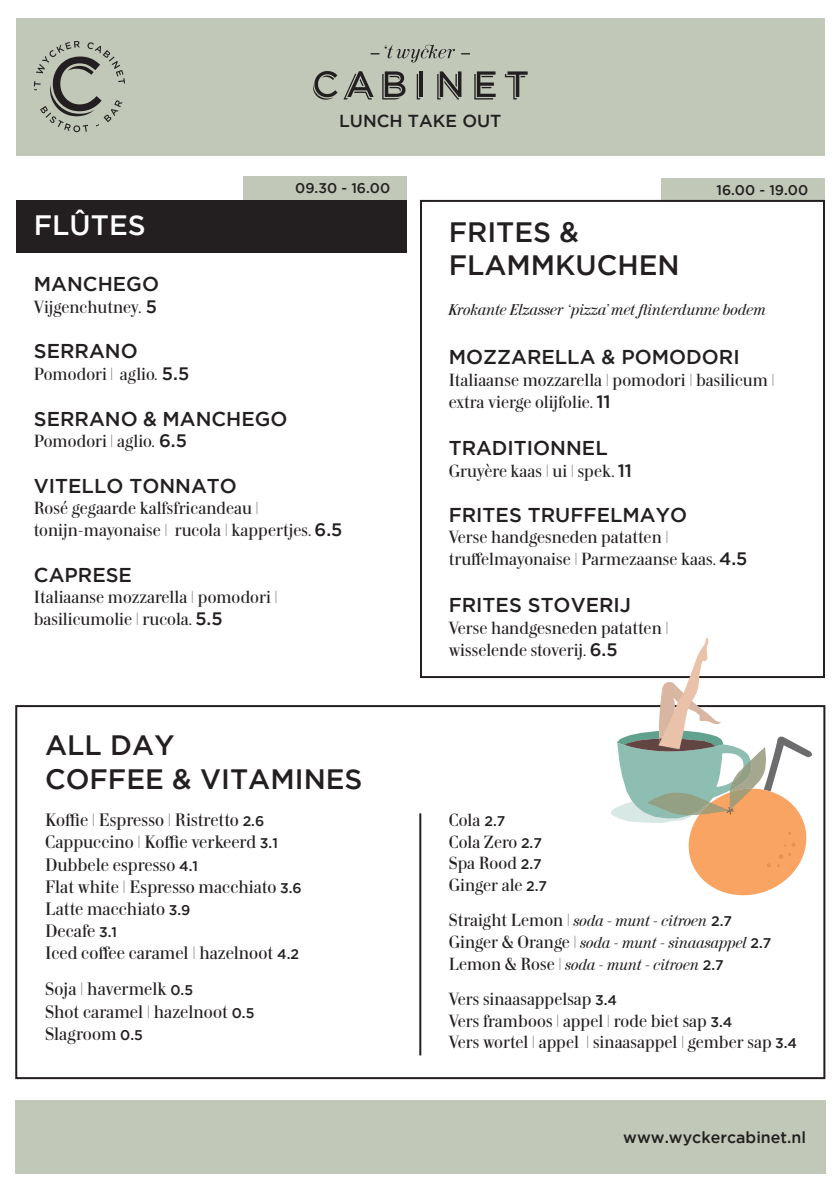
<style>
.page{position:relative;width:840px;height:1191px;background:#fff}
.page>*{position:absolute;margin:0;border:0;box-sizing:border-box;transform-origin:0 0}
.t1{font:500 28px "Gotham";color:#231f20}
.t2{font:500 28px "Gotham";color:#fff}
.t3{font:500 20px "Gotham";color:#231f20}
.t4{font:18.4px "Carmen";color:#231f20}
.t5{font:18px "Carmen";color:#231f20}
.t6{font:500 17.4px "Gotham";color:#231f20}
.t7{font:italic 16px "Carmen";color:#231f20}
.t8{font:500 16px "Gotham";color:#231f20}
.t9{font:500 14px "Gotham";color:#231f20}
.s1{font-style:italic}
.s2{font-family:"Gotham";font-weight:500}
.s3{font-family:"Gotham";font-weight:500;font-size:14px}
.s4{font-style:normal;font-size:18px}
.s5{font-family:"Gotham";font-weight:500;font-style:normal;font-size:14px}
</style>
<div class="page">
<div style="left:16px;top:18px;width:807px;height:137px;background:#c1c8b8"></div>
<hr style="left:419px;top:71px;width:3px;height:26px;background:#231f20">
<svg style="left:416px;top:74px;width:4px;height:25px"></svg>
<svg style="left:437px;top:71px;width:24px;height:28px"></svg>
<svg style="left:474px;top:71px;width:21px;height:28px"></svg>
<svg style="left:505px;top:71px;width:22px;height:28px"></svg>
<svg style="left:382px;top:71px;width:23px;height:28px"></svg>
<svg style="left:343px;top:71px;width:30px;height:28px"></svg>
<svg style="left:313px;top:71px;width:24px;height:29px"></svg>
<svg style="left:370px;top:45px;width:85px;height:18px"></svg>
<svg style="left:34px;top:41px;width:91px;height:91px"></svg>
<div style="left:661px;top:178px;width:163px;height:23px;background:#c1c8b8"></div>
<div style="left:420px;top:200px;width:404px;height:478px;border:2px solid #231f20"></div>
<div style="left:16px;top:200px;width:390px;height:52px;background:#231f20"></div>
<div style="left:243px;top:177px;width:163px;height:23px;background:#c1c8b8"></div>
<div style="left:15px;top:705px;width:809px;height:374px;border:2px solid #231f20"></div>
<hr style="left:419px;top:813px;width:2px;height:242px;background:#231f20">
<svg style="left:608px;top:637px;width:204px;height:259px"></svg>
<div style="left:15px;top:1100px;width:809px;height:74px;background:#c1c8b8"></div>
<p class="t6" style="left:339px;top:111px;width:164px">LUNCH TAKE OUT</p>
<p class="t9" style="left:295px;top:180px;width:96px">09.30 - 16.00</p>
<p class="t9" style="left:716px;top:182px;width:93px">16.00 - 19.00</p>
<p class="t2" style="left:34px;top:209px;width:113px">FLÛTES</p>
<p class="t3" style="left:34px;top:273px;width:126px">MANCHEGO</p>
<p class="t5" style="left:34px;top:295px;width:125px">Vijgenchutney<span class="s1">.</span> <span class="s2">5</span></p>
<p class="t3" style="left:34px;top:340px;width:105px">SERRANO</p>
<p class="t5" style="left:34px;top:363px;width:157px">Pomodori | aglio<span class="s1">.</span> <span class="s2">5.5</span></p>
<p class="t3" style="left:34px;top:407px;width:255px">SERRANO &amp; MANCHEGO</p>
<p class="t5" style="left:34px;top:430px;width:154px">Pomodori | aglio<span class="s1">.</span> <span class="s2">6.5</span></p>
<p class="t3" style="left:34px;top:474px;width:204px">VITELLO TONNATO</p>
<p class="t5" style="left:34px;top:497px;width:226px">Rosé gegaarde kalfsfricandeau |</p>
<p class="t5" style="left:34px;top:519px;width:310px">tonijn-mayonaise | rucola | kappertjes. <span class="s2">6.5</span></p>
<p class="t3" style="left:34px;top:563px;width:99px">CAPRESE</p>
<p class="t5" style="left:34px;top:586px;width:245px">Italiaanse mozzarella | pomodori |</p>
<p class="t5" style="left:34px;top:607px;width:190px">basilicumolie | rucola. <span class="s2">5.5</span></p>
<p class="t1" style="left:45px;top:729px;width:131px">ALL DAY</p>
<p class="t1" style="left:45px;top:762px;width:319px">COFFEE &amp; VITAMINES</p>
<p class="t4" style="left:45px;top:808px;width:220px">Koffie | Espresso | Ristretto <span class="s3">2.6</span></p>
<p class="t4" style="left:45px;top:831px;width:234px">Cappuccino | Koffie verkeerd <span class="s3">3.1</span></p>
<p class="t4" style="left:45px;top:853px;width:154px">Dubbele espresso <span class="s3">4.1</span></p>
<p class="t4" style="left:45px;top:875px;width:258px">Flat white | Espresso macchiato <span class="s3">3.6</span></p>
<p class="t4" style="left:45px;top:897px;width:147px">Latte macchiato <span class="s3">3.9</span></p>
<p class="t4" style="left:45px;top:919px;width:74px">Decafe <span class="s3">3.1</span></p>
<p class="t4" style="left:45px;top:941px;width:255px">Iced coffee caramel | hazelnoot <span class="s3">4.2</span></p>
<p class="t4" style="left:45px;top:977px;width:149px">Soja | havermelk <span class="s3">0.5</span></p>
<p class="t4" style="left:45px;top:1000px;width:211px">Shot caramel | hazelnoot <span class="s3">0.5</span></p>
<p class="t4" style="left:45px;top:1022px;width:99px">Slagroom <span class="s3">0.5</span></p>
<p class="t1" style="left:448px;top:216px;width:132px">FRITES &amp;</p>
<p class="t1" style="left:448px;top:249px;width:232px">FLAMMKUCHEN</p>
<p class="t7" style="left:448px;top:300px;width:319px">Krokante Elzasser ‘pizza’ met flinterdunne bodem</p>
<p class="t3" style="left:448px;top:346px;width:292px">MOZZARELLA &amp; POMODORI</p>
<p class="t5" style="left:448px;top:369px;width:327px">Italiaanse mozzarella | pomodori | basilicum |</p>
<p class="t5" style="left:448px;top:390px;width:163px">extra vierge olijfolie. <span class="s2">11</span></p>
<p class="t3" style="left:448px;top:437px;width:160px">TRADITIONNEL</p>
<p class="t5" style="left:448px;top:460px;width:185px">Gruyère kaas | ui | spek. <span class="s2">11</span></p>
<p class="t3" style="left:448px;top:503px;width:240px">FRITES TRUFFELMAYO</p>
<p class="t5" style="left:448px;top:526px;width:221px">Verse handgesneden patatten |</p>
<p class="t5" style="left:448px;top:547px;width:300px">truffelmayonaise | Parmezaanse kaas. <span class="s2">4.5</span></p>
<p class="t3" style="left:448px;top:594px;width:184px">FRITES STOVERIJ</p>
<p class="t5" style="left:448px;top:617px;width:221px">Verse handgesneden patatten |</p>
<p class="t5" style="left:448px;top:638px;width:170px">wisselende stoverij. <span class="s2">6.5</span></p>
<p class="t5" style="left:448px;top:809px;width:58px">Cola <span class="s3">2.7</span></p>
<p class="t5" style="left:448px;top:830px;width:95px">Cola Zero <span class="s3">2.7</span></p>
<p class="t5" style="left:448px;top:852px;width:94px">Spa Rood <span class="s3">2.7</span></p>
<p class="t5" style="left:448px;top:873px;width:100px">Ginger ale <span class="s3">2.7</span></p>
<p class="t7" style="left:448px;top:911px;width:285px"><span class="s4">Straight Lemon |</span> soda - munt - citroen <span class="s5">2.7</span></p>
<p class="t7" style="left:448px;top:932px;width:324px"><span class="s4">Ginger &amp; Orange |</span> soda - munt - sinaasappel <span class="s5">2.7</span></p>
<p class="t7" style="left:448px;top:954px;width:276px"><span class="s4">Lemon &amp; Rose |</span> soda - munt - citroen <span class="s5">2.7</span></p>
<p class="t5" style="left:448px;top:988px;width:170px">Vers sinaasappelsap <span class="s3">3.4</span></p>
<p class="t5" style="left:448px;top:1009px;width:285px">Vers framboos | appel | rode biet sap <span class="s3">3.4</span></p>
<p class="t5" style="left:448px;top:1031px;width:350px">Vers wortel | appel | sinaasappel | gember sap <span class="s3">3.4</span></p>
<p class="t8" style="left:623px;top:1128px;width:184px">www.wyckercabinet.nl</p>
</div>
